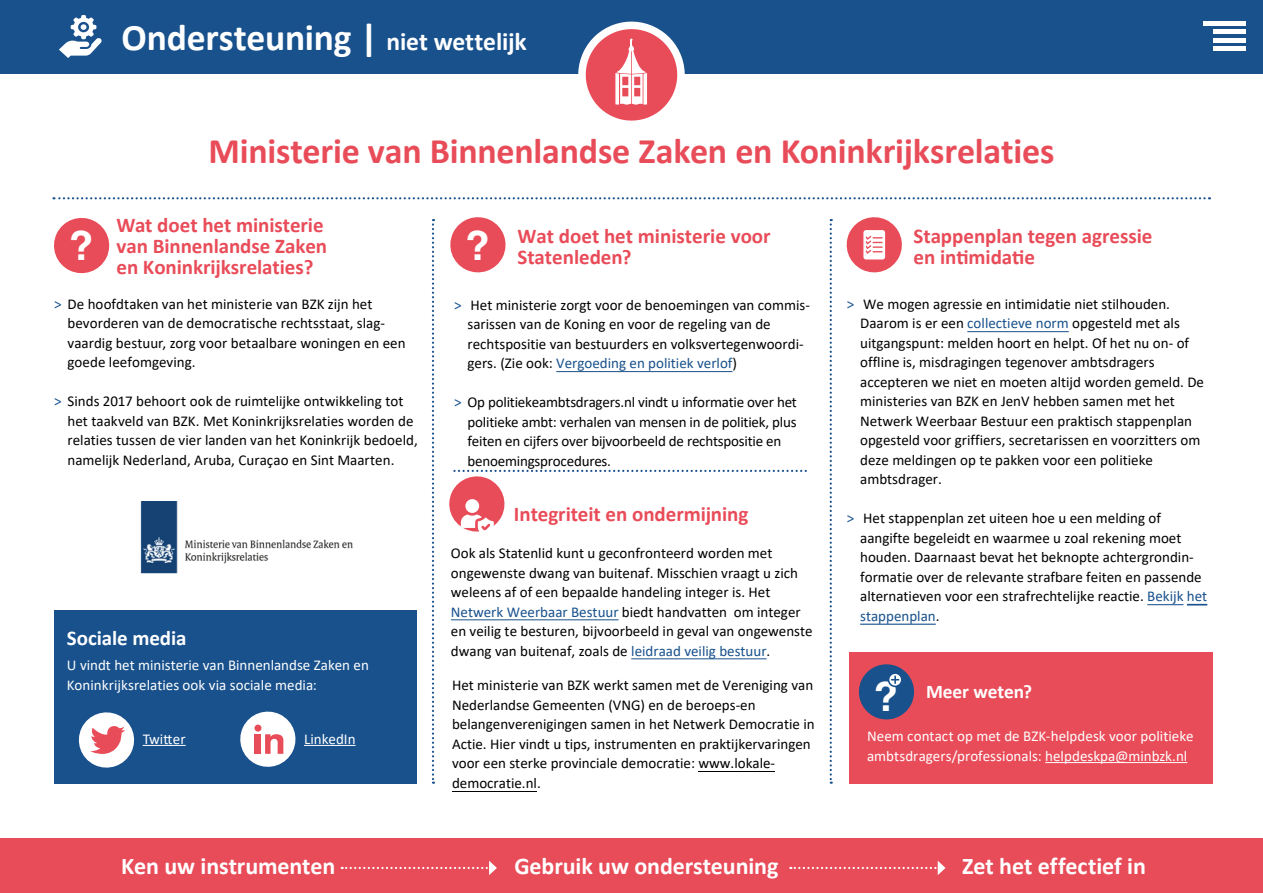
<style>
.page{position:relative;width:1263px;height:893px;background:#fff}
.page>*{position:absolute;margin:0;border:0;box-sizing:border-box;transform-origin:0 0}
.t1{font:700 40.35px "Helvetica";color:#fff}
.t2{font:700 37.5px "Calibri";letter-spacing:-.005em;color:#fff}
.t3{font:700 36px "Calibri";letter-spacing:-.005em;color:#e94c59}
.t4{font:700 24px "Calibri";letter-spacing:-.005em;color:#fff}
.kopje{font:700 21px/21px "Calibri";letter-spacing:-.005em;color:#e94c59}
.kopje-2{font:700 21px "Calibri";letter-spacing:-.005em;color:#fff}
.kopje-3{font:700 19.35px "Calibri";letter-spacing:-.005em;color:#fff}
.bodytekst{font:15px/19.5px "Calibri";color:#000}
.bodytekst-2{font:15px/19.5px "Calibri";color:#fff}
.kopje-4{font:15px/19.5px "Calibri";color:#fff}
.s1{font-size:25.5px}
.s2{font-style:inherit}
.s3{color:#18518c}
</style>
<div class="page">
<div style="left:0;top:0;width:1263px;height:73px;background:#18518c"></div>
<svg style="left:59px;top:15px;width:43px;height:43px"></svg>
<hr style="left:1203px;top:21px;width:42px;height:4px;background:#fff">
<div style="left:1213px;top:29px;width:32px;height:5px;background:#fff"></div>
<hr style="left:1213px;top:38px;width:32px;height:4px;background:#fff">
<hr style="left:1213px;top:47px;width:32px;height:4px;background:#fff">
<svg style="left:432px;top:219px;width:2px;height:565px"></svg>
<svg style="left:830px;top:219px;width:2px;height:565px"></svg>
<svg style="left:54px;top:217px;width:56px;height:57px"></svg>
<div style="left:0;top:839px;width:1263px;height:54px;background:#e94c59"></div>
<svg style="left:342px;top:861px;width:155px;height:14px"></svg>
<svg style="left:790px;top:861px;width:155px;height:14px"></svg>
<svg style="left:53px;top:197px;width:1157px;height:2px"></svg>
<svg style="left:450px;top:217px;width:56px;height:56px"></svg>
<svg style="left:571px;top:21px;width:121px;height:100px"></svg>
<div style="left:55px;top:611px;width:362px;height:173px;background:#18518c"></div>
<svg style="left:240px;top:711px;width:56px;height:56px"></svg>
<div style="left:254px;top:725px;width:7px;height:7px;background:#e94c59;border-radius:50%"></div>
<svg style="left:78px;top:712px;width:57px;height:56px"></svg>
<hr style="left:143px;top:745px;width:43px;height:1px;background:#fff">
<hr style="left:304px;top:745px;width:52px;height:1px;background:#fff">
<img style="left:140px;top:501px;width:213px;height:73px">
<div style="left:850px;top:652px;width:363px;height:132px;background:#e94c59"></div>
<svg style="left:858px;top:664px;width:57px;height:56px"></svg>
<hr style="left:1045px;top:762px;width:142px;height:1px;background:#fff">
<svg style="left:449px;top:470px;width:357px;height:62px"></svg>
<svg style="left:846px;top:217px;width:56px;height:56px"></svg>
<hr style="left:967px;top:331px;width:102px;height:1px;background:#18518c">
<hr style="left:1147px;top:604px;width:36px;height:1px;background:#18518c">
<svg style="left:1187px;top:604px;width:20px;height:1px"></svg>
<hr style="left:860px;top:624px;width:76px;height:1px;background:#18518c">
<hr style="left:452px;top:791px;width:85px;height:1px;background:#000">
<hr style="left:699px;top:771px;width:76px;height:1px;background:#000">
<hr style="left:631px;top:658px;width:136px;height:1px;background:#18518c">
<hr style="left:451px;top:619px;width:168px;height:1px;background:#18518c">
<hr style="left:556px;top:371px;width:176px;height:1px;background:#18518c">
<p class="t2" style="left:121px;top:13px;width:407px">Ondersteuning | <span class="s1">niet wettelijk</span></p>
<p class="t3" style="left:208px;top:128px;width:847px">Ministerie van Binnenlandse Zaken en Koninkrijksrelaties</p>
<p class="kopje" style="left:117px;top:215px;width:212px">Wat doet het ministerie van Binnenlandse Zaken en Koninkrijksrela<span class="s2">t</span>ies<span class="s2">?</span></p>
<p class="kopje" style="left:517px;top:226px;width:255px">Wat doet het ministerie voor<br>Statenleden?</p>
<p class="kopje" style="left:914px;top:225px;width:240px">Stappenplan tegen agressie en intimidatie</p>
<p class="t1" style="left:69px;top:221px;width:26px">?</p>
<p class="t1" style="left:465px;top:221px;width:26px">?</p>
<p class="bodytekst" style="left:68px;top:294px;width:340px;text-indent:-14px"><span class="s3">&gt;</span> De hoofdtaken van het ministerie van BZK zijn het bevorderen van de democratische rechtsstaat, slag&shy;vaardig bestuur, zorg voor betaalbare woningen en een goede leefomgeving.</p>
<p class="bodytekst" style="left:68px;top:391px;width:352px;text-indent:-14px"><span class="s3">&gt;</span> Sinds 2017 behoort ook de ruimtelijke ontwikkeling tot het taakveld van BZK. Met Koninkrijksrelaties worden de relaties tussen de vier landen van het Koninkrijk bedoeld, namelijk Nederland, Aruba, Curaçao en Sint Maarten.</p>
<p class="kopje-2" style="left:67px;top:625px;width:121px">Sociale media</p>
<p class="kopje-4" style="left:67px;top:655px;width:303px">U vindt het ministerie van Binnenlandse Zaken en<br>Koninkrijksrelaties ook via sociale media:</p>
<p class="bodytekst-2" style="left:143px;top:729px;width:45px">Twitter</p>
<p class="bodytekst-2" style="left:304px;top:729px;width:53px">LinkedIn</p>
<p class="bodytekst" style="left:467px;top:295px;width:344px;text-indent:-13px"><span class="s3">&gt;</span> Het ministerie zorgt voor de benoemingen van commis&shy;sarissen van de Koning en voor de regeling van de rechtspositie van bestuurders en volksvertegenwoordi&shy;gers. (Zie ook: <span class="s3">Vergoeding en politiek verlof</span>)</p>
<p class="bodytekst" style="left:467px;top:392px;width:331px;text-indent:-13px"><span class="s3">&gt;</span> Op politiekeambtsdragers.nl vindt u informatie over het politieke ambt: verhalen van mensen in de politiek, plus feiten en cijfers over bijvoorbeeld de rechtspositie en benoemingsprocedures.</p>
<p class="kopje" style="left:514px;top:503px;width:236px">Integriteit en ondermijning</p>
<p class="bodytekst" style="left:451px;top:543px;width:363px">Ook als Statenlid kunt u geconfronteerd worden met ongewenste dwang van buitenaf. Misschien vraagt u zich weleens af of een bepaalde handeling integer is. Het <span class="s3">Netwerk Weerbaar Bestuur</span> biedt handvatten om integer en veilig te besturen, bijvoorbeeld in geval van ongewenste dwang van buitenaf, zoals de <span class="s3">leidraad veilig bestuur</span>.</p>
<p class="bodytekst" style="left:452px;top:675px;width:364px">Het ministerie van BZK werkt samen met de Vereniging van Nederlandse Gemeenten (VNG) en de beroeps-en belangenverenigingen samen in het Netwerk Democratie in Actie. Hier vindt u tips, instrumenten en praktijkervaringen voor een sterke provinciale democratie: www.lokale&shy;democratie.nl.</p>
<p class="bodytekst" style="left:860px;top:294px;width:345px;text-indent:-14px"><span class="s3">&gt;</span> We mogen agressie en intimidatie niet stilhouden.<br>Daarom is er een <span class="s3">collectieve norm</span> opgesteld met als uitgangspunt: melden hoort en helpt. Of het nu on- of offline is, misdragingen tegenover ambtsdragers accepteren we niet en moeten altijd worden gemeld. De ministeries van BZK en JenV hebben samen met het Netwerk Weerbaar Bestuur een praktisch stappenplan opgesteld voor griffiers, secretarissen en voorzitters om deze meldingen op te pakken voor een politieke ambtsdrager.</p>
<p class="bodytekst" style="left:860px;top:508px;width:349px;text-indent:-13px"><span class="s3">&gt;</span> Het stappenplan zet uiteen hoe u een melding of aangifte begeleidt en waarmee u zoal rekening moet houden. Daarnaast bevat het beknopte achtergrondin&shy;formatie over de relevante strafbare feiten en passende alternatieven voor een strafrechtelijke reactie. <span class="s3">Bekijk het stappenplan</span>.</p>
<p class="t1" style="left:873px;top:672px;width:26px">?</p>
<p class="bodytekst-2" style="left:867px;top:726px;width:328px">Neem contact op met de BZK-helpdesk voor politieke ambtsdragers/professionals: helpdeskpa@minbzk.nl</p>
<p class="kopje-3" style="left:926px;top:679px;width:108px">Meer weten?</p>
<p class="t4" style="left:121px;top:850px;width:216px">Ken <span class="s2">uw</span> instrumenten</p>
<p class="t4" style="left:514px;top:850px;width:266px">Gebruik <span class="s2">uw</span> ondersteuning</p>
<p class="t4" style="left:962px;top:850px;width:185px">Zet het effectief in</p>
</div>
